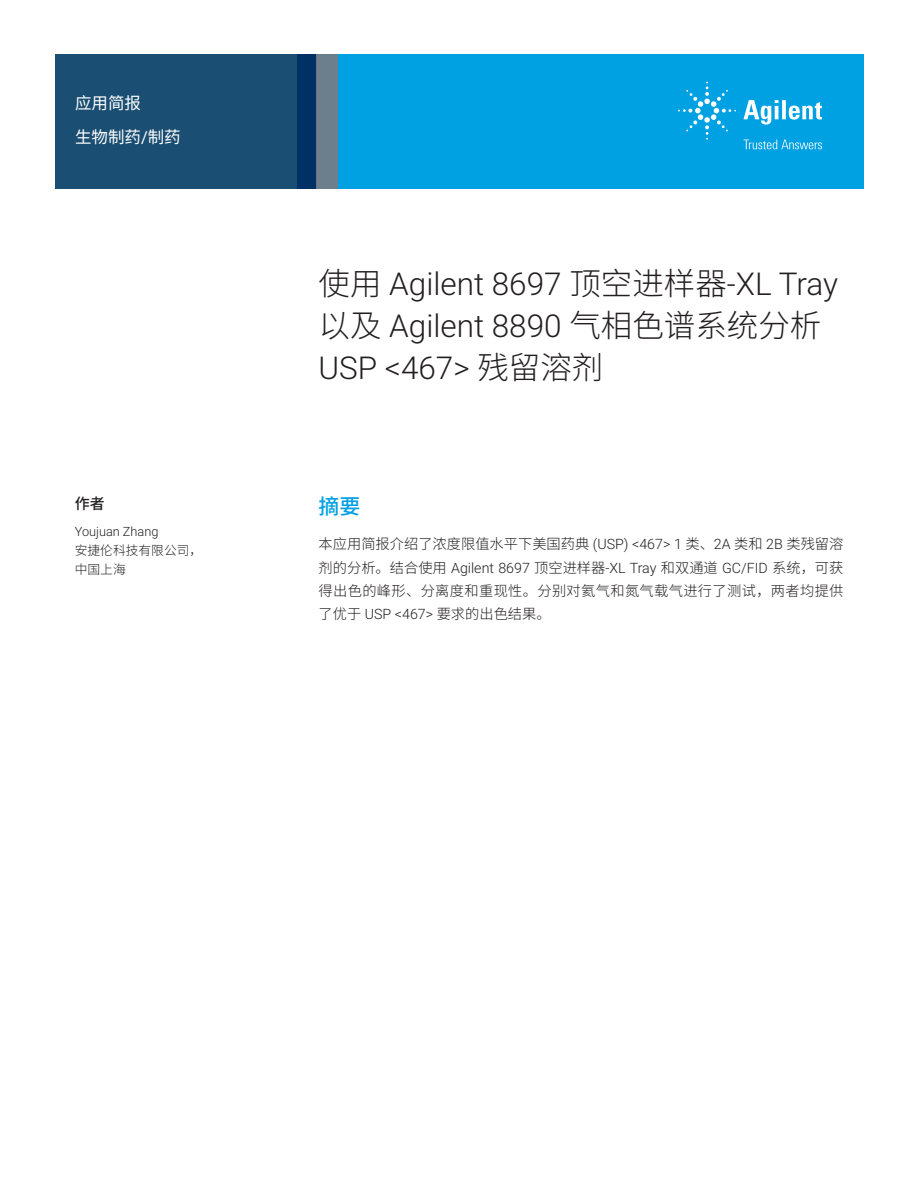
<style>
.page{position:relative;width:918px;height:1188px;background:#fff}
.page>*{position:absolute;margin:0;border:0;box-sizing:border-box;transform-origin:0 0}
.t1{font:300 31.5px/42px "Roboto";color:#231f20}
.t2{font:500 21px "Noto Sans CJ Ksc";color:#00a1e3}
.t3{font:16.5px/33.8px "Noto Sans CJ Ksc";color:#fff}
.t4{font:500 15px "Noto Sans CJ Ksc";color:#231f20}
.t5{font:300 14.25px/23.2px "Noto Sans CJ Ksc";letter-spacing:.025em;color:#231f20}
.t6{font:300 14.25px "Roboto";color:#231f20}
.t7{font:300 14.25px "Noto Sans CJ Ksc";color:#231f20}
.t8{font:300 12.75px/18.8px "Noto Sans CJ Ksc";color:#231f20}
.t9{font:300 12.75px "Roboto";color:#231f20}
.s1{font-family:"Roboto"}
.s2{font-family:"Noto Sans CJ Ksc"}
</style>
<div class="page">
<div style="left:297px;top:54px;width:567px;height:135px;background:#00a1e3"></div>
<svg style="left:55px;top:54px;width:261px;height:135px;background:#184b71"></svg>
<div style="left:316px;top:54px;width:22px;height:135px;background:#6b808c"></div>
<svg style="left:743px;top:100px;width:79px;height:25px"></svg>
<svg style="left:678px;top:82px;width:58px;height:58px"></svg>
<svg style="left:744px;top:140px;width:78px;height:9px"></svg>
<p class="t3" style="left:75px;top:86px;width:107px">应用简报<br>生物制药<span class="s1">/</span>制药</p>
<p class="t4" style="left:75px;top:495px;width:31px">作者</p>
<p class="t9" style="left:75px;top:523px;width:85px">Youjuan Zhang</p>
<p class="t8" style="left:75px;top:541px;width:129px">安捷伦科技有限公司，中国上海</p>
<p class="t1" style="left:319px;top:261px;width:521px"><span class="s2">使用</span> Agilent 8697 <span class="s2">顶空进样器</span>-XL Tray<span class="s2">以及</span> Agilent 8890 <span class="s2">气相色谱系统分析<br></span>USP &lt;467&gt; <span class="s2">残留溶剂</span></p>
<p class="t2" style="left:319px;top:494px;width:43px">摘要</p>
<p class="t7" style="left:319px;top:536px;width:526px">本应用简报介绍了浓度限值水平下美国药典 <span class="s1">(USP) &lt;467&gt; 1</span> 类、<span class="s1">2A</span> 类和 <span class="s1">2B</span> 类残留溶</p>
<p class="t6" style="left:319px;top:558px;width:526px"><span class="s2">剂的分析。结合使用</span> Agilent 8697 <span class="s2">顶空进样器</span>-XL Tray <span class="s2">和双通道</span> GC/FID <span class="s2">系统，可获</span></p>
<p class="t5" style="left:319px;top:579px;width:526px">得出色的峰形、分离度和重现性。分别对氦气和氮气载气进行了测试，两者均提供了优于 <span class="s1">USP &lt;467&gt;</span> 要求的出色结果。</p>
</div>
